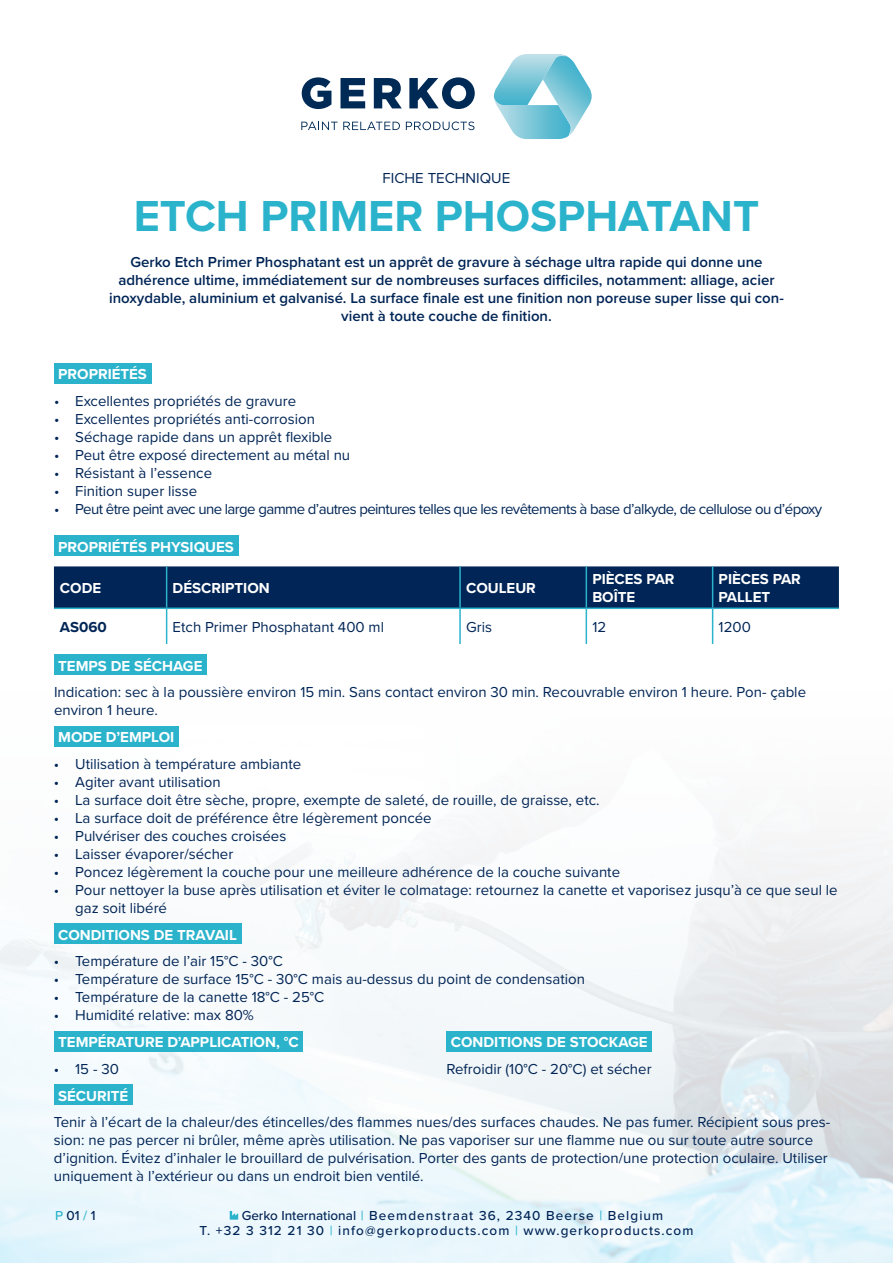
<style>
.page{position:relative;width:893px;height:1263px;background:#fff}
.page>*{position:absolute;margin:0;border:0;box-sizing:border-box;transform-origin:0 0}
.t1{font:700 45px "Proxima Nova";color:#2bb3cc}
.Alineastijl{font:15px/18px "Proxima Nova";color:#012556}
.t2{font:600 15px/18px "Proxima Nova";color:#012556;text-align:center}
.t3{font:700 15px/18px "Proxima Nova";color:#fff}
.Alineastijl-2{font:15px "Proxima Nova";letter-spacing:-.04em;color:#012556}
.t4{font:700 15px "Proxima Nova";color:#012556}
.t5{font:500 13.5px/15px "Proxima Nova";letter-spacing:.08em;color:#012556}
.s1{color:#2bb3cc}
</style>
<div class="page">
<svg style="left:301px;top:122px;width:99px;height:8px"></svg>
<svg style="left:406px;top:122px;width:68px;height:8px"></svg>
<svg style="left:302px;top:77px;width:29px;height:32px"></svg>
<svg style="left:340px;top:78px;width:25px;height:30px"></svg>
<svg style="left:374px;top:78px;width:28px;height:30px"></svg>
<svg style="left:409px;top:77px;width:66px;height:32px"></svg>
<svg style="left:494px;top:54px;width:98px;height:85px"></svg>
<img style="left:0;top:746px;width:893px;height:517px">
<svg style="left:230px;top:1211px;width:8px;height:8px"></svg>
<div style="left:54px;top:363px;width:97px;height:21px;background:#2bb3cc"></div>
<div style="left:54px;top:654px;width:153px;height:21px;background:#2bb3cc"></div>
<div style="left:54px;top:726px;width:125px;height:20px;background:#2bb3cc"></div>
<div style="left:54px;top:535px;width:184px;height:21px;background:#2bb3cc"></div>
<div style="left:54px;top:566px;width:785px;height:41px;background:#012556"></div>
<hr style="left:166px;top:566px;width:1px;height:41px;background:#2bb3cc">
<hr style="left:459px;top:566px;width:2px;height:41px;background:#2bb3cc">
<hr style="left:586px;top:566px;width:1px;height:41px;background:#2bb3cc">
<hr style="left:712px;top:566px;width:1px;height:41px;background:#2bb3cc">
<hr style="left:166px;top:609px;width:1px;height:35px;background:#2bb3cc">
<hr style="left:459px;top:609px;width:2px;height:35px;background:#2bb3cc">
<hr style="left:586px;top:609px;width:1px;height:35px;background:#2bb3cc">
<hr style="left:712px;top:609px;width:1px;height:35px;background:#2bb3cc">
<hr style="left:54px;top:607px;width:113px;height:2px;background:#2bb3cc">
<hr style="left:167px;top:607px;width:293px;height:2px;background:#2bb3cc">
<hr style="left:460px;top:607px;width:126px;height:2px;background:#2bb3cc">
<hr style="left:586px;top:607px;width:127px;height:2px;background:#2bb3cc">
<hr style="left:713px;top:607px;width:126px;height:2px;background:#2bb3cc">
<div style="left:54px;top:1031px;width:249px;height:20px;background:#2bb3cc"></div>
<div style="left:54px;top:1084px;width:79px;height:21px;background:#2bb3cc"></div>
<div style="left:446px;top:1031px;width:206px;height:20px;background:#2bb3cc"></div>
<div style="left:54px;top:923px;width:187px;height:21px;background:#2bb3cc"></div>
<p class="Alineastijl" style="left:383px;top:168px;width:129px">FICHE TECHNIQUE</p>
<p class="t1" style="left:134px;top:182px;width:627px">ETCH PRIMER PHOSPHATANT</p>
<p class="t2" style="left:109px;top:252px;width:676px">Gerko Etch Primer Phosphatant est un apprêt de gravure à séchage ultra rapide qui donne une adhérence ultime, immédiatement sur de nombreuses surfaces difficiles, notamment: alliage, acier inoxydable, aluminium et galvanisé. La surface finale est une finition non poreuse super lisse qui con&shy;vient à toute couche de finition.</p>
<p class="t3" style="left:58px;top:365px;width:90px">PROPRIÉTÉS</p>
<p class="Alineastijl" style="left:54px;top:391px;width:244px">• Excellentes propriétés de gravure</p>
<p class="Alineastijl" style="left:54px;top:409px;width:263px">• Excellentes propriétés anti-corrosion</p>
<p class="Alineastijl" style="left:54px;top:427px;width:280px">• Séchage rapide dans un apprêt flexible</p>
<p class="Alineastijl" style="left:54px;top:445px;width:298px">• Peut être exposé directement au métal nu</p>
<p class="Alineastijl" style="left:54px;top:463px;width:160px">• Résistant à l’essence</p>
<p class="Alineastijl" style="left:54px;top:481px;width:145px">• Finition super lisse</p>
<p class="Alineastijl-2" style="left:54px;top:498px;width:770px">• Peut être peint avec une large gamme d’autres peintures telles que les revêtements à base d’alkyde, de cellulose ou d’époxy</p>
<p class="t3" style="left:58px;top:537px;width:177px">PROPRIÉTÉS PHYSIQUES</p>
<p class="t3" style="left:60px;top:579px;width:43px">CODE</p>
<p class="t3" style="left:173px;top:579px;width:99px">DÉSCRIPTION</p>
<p class="t3" style="left:466px;top:579px;width:71px">COULEUR</p>
<p class="t3" style="left:592px;top:570px;width:84px">PIÈCES PAR<br>BOÎTE</p>
<p class="t3" style="left:719px;top:570px;width:84px">PIÈCES PAR<br>PALLET</p>
<p class="t4" style="left:60px;top:616px;width:48px">AS060</p>
<p class="Alineastijl" style="left:173px;top:617px;width:213px">Etch Primer Phosphatant 400 ml</p>
<p class="Alineastijl" style="left:466px;top:617px;width:27px">Gris</p>
<p class="Alineastijl" style="left:592px;top:617px;width:15px">12</p>
<p class="Alineastijl" style="left:719px;top:617px;width:34px">1200</p>
<p class="t3" style="left:58px;top:656px;width:146px">TEMPS DE SÉCHAGE</p>
<p class="Alineastijl" style="left:54px;top:683px;width:754px">Indication: sec à la poussière environ 15 min. Sans contact environ 30 min. Recouvrable environ 1 heure. Pon- çable environ 1 heure.</p>
<p class="t3" style="left:58px;top:728px;width:118px">MODE D’EMPLOI</p>
<p class="Alineastijl" style="left:54px;top:754px;width:249px">• Utilisation à température ambiante</p>
<p class="Alineastijl" style="left:54px;top:772px;width:168px">• Agiter avant utilisation</p>
<p class="Alineastijl" style="left:54px;top:790px;width:547px">• La surface doit être sèche, propre, exempte de saleté, de rouille, de graisse, etc.</p>
<p class="Alineastijl" style="left:54px;top:808px;width:379px">• La surface doit de préférence être légèrement poncée</p>
<p class="Alineastijl" style="left:54px;top:826px;width:234px">• Pulvériser des couches croisées</p>
<p class="Alineastijl" style="left:54px;top:844px;width:181px">• Laisser évaporer/sécher</p>
<p class="Alineastijl" style="left:54px;top:862px;width:568px">• Poncez légèrement la couche pour une meilleure adhérence de la couche suivante</p>
<p class="Alineastijl" style="left:75px;top:880px;width:764px;text-indent:-21px">• Pour nettoyer la buse après utilisation et éviter le colmatage: retournez la canette et vaporisez jusqu’à ce que seul le gaz soit libéré</p>
<p class="t3" style="left:58px;top:925px;width:180px">CONDITIONS DE TRAVAIL</p>
<p class="Alineastijl" style="left:54px;top:952px;width:231px">• Température de l’air 15°C - 30°C</p>
<p class="Alineastijl" style="left:54px;top:970px;width:533px">• Température de surface 15°C - 30°C mais au-dessus du point de condensation</p>
<p class="Alineastijl" style="left:54px;top:988px;width:272px">• Température de la canette 18°C - 25°C</p>
<p class="Alineastijl" style="left:54px;top:1006px;width:202px">• Humidité relative: max 80%</p>
<p class="t3" style="left:58px;top:1033px;width:242px">TEMPÉRATURE D’APPLICATION, °C</p>
<p class="t3" style="left:58px;top:1086px;width:72px">SÉCURITÉ</p>
<p class="Alineastijl" style="left:54px;top:1059px;width:66px">• 15 - 30</p>
<p class="t3" style="left:451px;top:1033px;width:198px">CONDITIONS DE STOCKAGE</p>
<p class="Alineastijl" style="left:446px;top:1059px;width:207px">Refroidir (10°C - 20°C) et sécher</p>
<p class="Alineastijl" style="left:54px;top:1113px;width:778px">Tenir à l’écart de la chaleur/des étincelles/des flammes nues/des surfaces chaudes. Ne pas fumer. Récipient sous pres&shy;sion: ne pas percer ni brûler, même après utilisation. Ne pas vaporiser sur une flamme nue ou sur toute autre source d’ignition. Évitez d’inhaler le brouillard de pulvérisation. Porter des gants de protection/une protection oculaire. Utiliser uniquement à l’extérieur ou dans un endroit bien ventilé.</p>
<p class="t5" style="left:55px;top:1207px;width:42px"><span class="s1">P</span> 01 <span class="s1">/</span> 1</p>
<p class="t5" style="left:199px;top:1207px;width:495px;text-indent:42px">Gerko International <span class="s1">|</span> Beemdenstraat 36, 2340 Beerse <span class="s1">|</span> Belgium<br>T. +32 3 312 21 30 <span class="s1">|</span> info@gerkoproducts.com <span class="s1">|</span> www.gerkoproducts.com</p>
</div>
